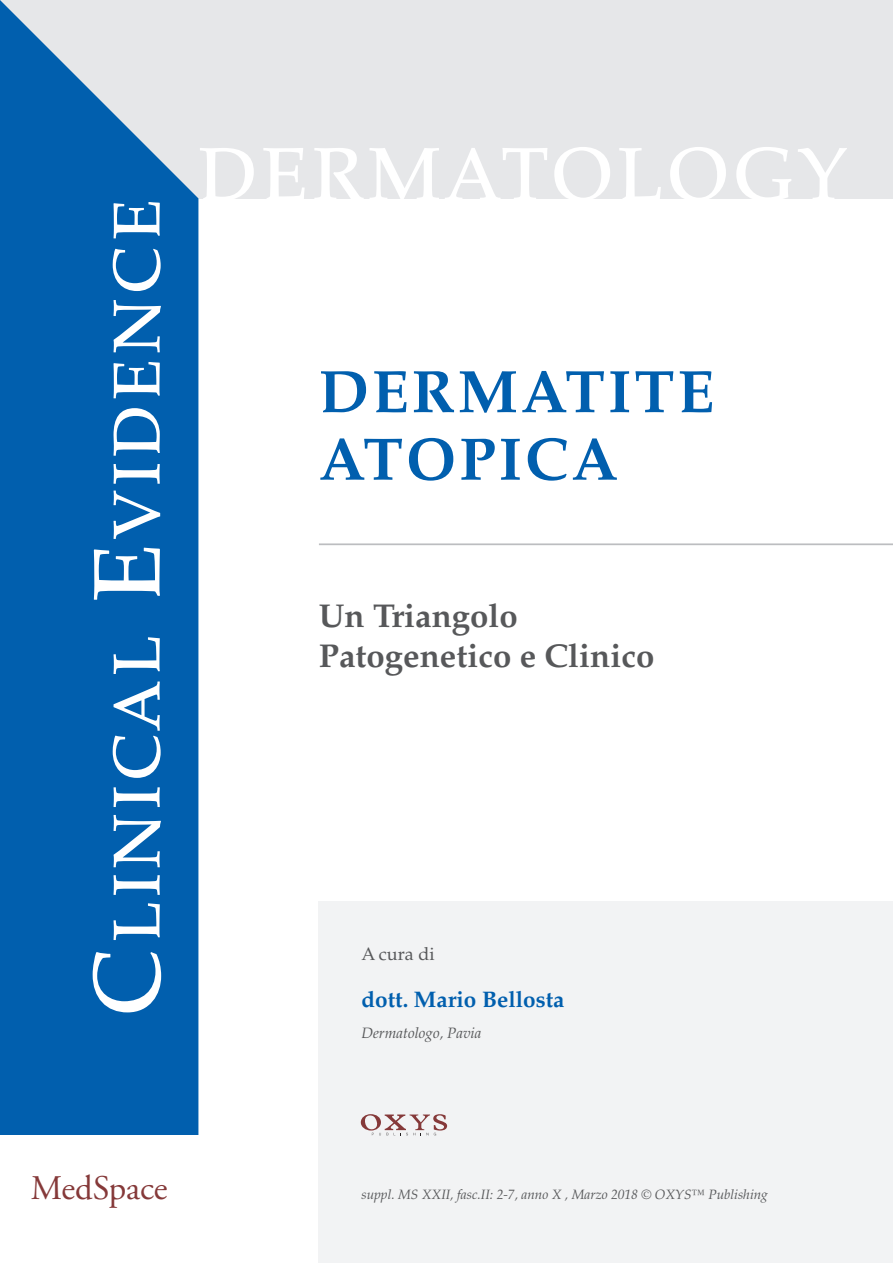
<style>
.page{position:relative;width:893px;height:1263px;background:#fff}
.page>*{position:absolute;margin:0;border:0;box-sizing:border-box;transform-origin:0 0}
.t1{font:500 75px "Palatino LT Std";letter-spacing:.05em;color:#fff}
.t2{font:500 66.15px "Palatino LT Std";letter-spacing:.07em;color:#fff}
.t3{font:700 60px/67.5px "Palatino LT Std";letter-spacing:.05em;color:#015fae}
.t4{font:34.5px "Adobe Garamond Pro";color:#853939}
.t5{font:700 33px/39.6px "Palatino LT Std";color:#57585a}
.t6{font:700 22.5px "Palatino LT Std";color:#015fae}
.t7{font:18px "Palatino LT Std";color:#57585a}
.t8{font:italic 15px "Palatino LT Std";color:#57585a}
.t9{font:italic 13.5px "Palatino LT Std";color:#57585a}
.s1{font-size:94.5px}
</style>
<div class="page">
<div style="left:0;top:0;width:893px;height:198px;background:#e6e7e9"></div>
<svg style="left:0;top:0;width:198px;height:1135px;background:#146ab3"></svg>
<div style="left:319px;top:901px;width:574px;height:362px;background:#f2f3f4"></div>
<hr style="left:319px;top:543px;width:574px;height:2px;background:#bcbdc0">
<svg style="left:361px;top:1114px;width:86px;height:21px"></svg>
<h2 class="t2" style="left:98px;top:1016px;width:813px;rotate:-90deg"><span class="s1">C</span>linical <span class="s1">E</span>vidence</h2>
<h1 class="t1" style="left:198px;top:130px;width:652px">DERMATOLOGY</h1>
<h3 class="t3" style="left:319px;top:359px;width:397px">DERMATITE<br>ATOPICA</h3>
<h3 class="t5" style="left:319px;top:597px;width:337px">Un Triangolo<br>Patogenetico e Clinico</h3>
<h3 class="t7" style="left:361px;top:944px;width:75px">A cura di</h3>
<h3 class="t6" style="left:361px;top:986px;width:205px">dott. Mario Bellosta</h3>
<p class="t8" style="left:361px;top:1025px;width:121px">Dermatologo, Pavia</p>
<h3 class="t4" style="left:31px;top:1167px;width:138px">MedSpace</h3>
<p class="t9" style="left:361px;top:1187px;width:408px">suppl. MS XXII, fasc.II: 2-7, anno X , Marzo 2018 © OXYS™ Publishing</p>
</div>
